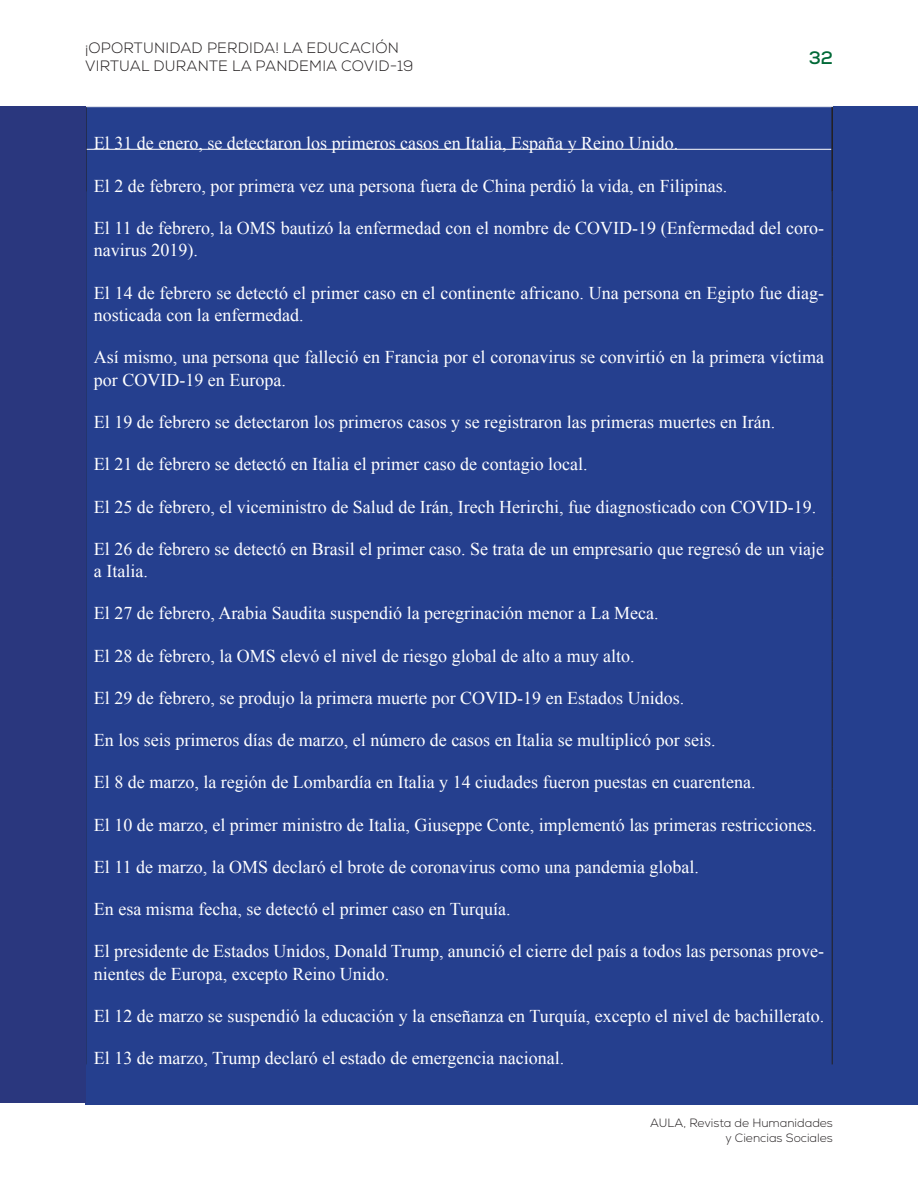
<style>
.page{position:relative;width:918px;height:1188px;background:#fff}
.page>*{position:absolute;margin:0;border:0;box-sizing:border-box;transform-origin:0 0}
.Normal__Web{font:18px/22.5px "Times New Roman";color:#fff}
.t1{font:700 18px "Nexa";color:#006937}
.t2{font:300 15px/18px "Nexa";letter-spacing:.015em;color:#231f20}
.t3{font:300 12px/14.4px "Nexa";color:#231f20;text-align:right}
</style>
<div class="page">
<div style="left:85px;top:106px;width:833px;height:999px;background:#253f8e"></div>
<hr style="left:85px;top:106px;width:748px;height:1px;background:#fff">
<hr style="left:87px;top:149px;width:744px;height:1px;background:#fff">
<hr style="left:85px;top:107px;width:2px;height:42px;background:#231f20">
<hr style="left:831px;top:107px;width:2px;height:42px;background:#231f20">
<hr style="left:85px;top:149px;width:2px;height:43px;background:#231f20">
<hr style="left:831px;top:149px;width:2px;height:43px;background:#231f20">
<hr style="left:85px;top:192px;width:1px;height:64px;background:#231f20">
<hr style="left:832px;top:192px;width:1px;height:64px;background:#231f20">
<hr style="left:85px;top:256px;width:1px;height:65px;background:#231f20">
<hr style="left:832px;top:256px;width:1px;height:65px;background:#231f20">
<hr style="left:85px;top:321px;width:1px;height:65px;background:#231f20">
<hr style="left:832px;top:321px;width:1px;height:65px;background:#231f20">
<hr style="left:85px;top:386px;width:1px;height:42px;background:#231f20">
<hr style="left:832px;top:386px;width:1px;height:42px;background:#231f20">
<hr style="left:85px;top:428px;width:1px;height:42px;background:#231f20">
<hr style="left:832px;top:428px;width:1px;height:42px;background:#231f20">
<hr style="left:85px;top:470px;width:1px;height:43px;background:#231f20">
<hr style="left:832px;top:470px;width:1px;height:43px;background:#231f20">
<hr style="left:85px;top:513px;width:1px;height:64px;background:#231f20">
<hr style="left:832px;top:513px;width:1px;height:64px;background:#231f20">
<hr style="left:85px;top:577px;width:1px;height:42px;background:#231f20">
<hr style="left:832px;top:577px;width:1px;height:42px;background:#231f20">
<hr style="left:85px;top:619px;width:1px;height:43px;background:#231f20">
<hr style="left:832px;top:619px;width:1px;height:43px;background:#231f20">
<hr style="left:85px;top:662px;width:1px;height:42px;background:#231f20">
<hr style="left:832px;top:662px;width:1px;height:42px;background:#231f20">
<hr style="left:85px;top:704px;width:1px;height:42px;background:#231f20">
<hr style="left:832px;top:704px;width:1px;height:42px;background:#231f20">
<hr style="left:85px;top:746px;width:1px;height:42px;background:#231f20">
<hr style="left:832px;top:746px;width:1px;height:42px;background:#231f20">
<hr style="left:85px;top:788px;width:1px;height:43px;background:#231f20">
<hr style="left:832px;top:788px;width:1px;height:43px;background:#231f20">
<hr style="left:85px;top:831px;width:1px;height:42px;background:#231f20">
<hr style="left:832px;top:831px;width:1px;height:42px;background:#231f20">
<hr style="left:85px;top:873px;width:1px;height:42px;background:#231f20">
<hr style="left:832px;top:873px;width:1px;height:42px;background:#231f20">
<hr style="left:85px;top:915px;width:1px;height:65px;background:#231f20">
<hr style="left:832px;top:915px;width:1px;height:65px;background:#231f20">
<hr style="left:85px;top:980px;width:1px;height:42px;background:#231f20">
<hr style="left:832px;top:980px;width:1px;height:42px;background:#231f20">
<hr style="left:85px;top:1022px;width:1px;height:42px;background:#231f20">
<hr style="left:832px;top:1022px;width:1px;height:42px;background:#231f20">
<div style="left:0;top:106px;width:85px;height:997px;background:#2a377e"></div>
<p class="t2" style="left:85px;top:39px;width:330px">¡OPORTUNIDAD PERDIDA! LA EDUCACIÓN<br>VIRTUAL DURANTE LA PANDEMIA COVID-19</p>
<p class="t1" style="left:809px;top:46px;width:26px">32</p>
<p class="Normal__Web" style="left:94px;top:131px;width:586px">El 31 de enero, se detectaron los primeros casos en Italia, España y Reino Unido.</p>
<p class="Normal__Web" style="left:94px;top:174px;width:635px">El 2 de febrero, por primera vez una persona fuera de China perdió la vida, en Filipinas.</p>
<p class="Normal__Web" style="left:94px;top:216px;width:732px">El 11 de febrero, la OMS bautizó la enfermedad con el nombre de COVID-19 (Enfermedad del coro&shy;navirus 2019).</p>
<p class="Normal__Web" style="left:94px;top:281px;width:732px">El 14 de febrero se detectó el primer caso en el continente africano. Una persona en Egipto fue diag&shy;nosticada con la enfermedad.</p>
<p class="Normal__Web" style="left:94px;top:346px;width:732px">Así mismo, una persona que falleció en Francia por el coronavirus se convirtió en la primera víctima por COVID-19 en Europa.</p>
<p class="Normal__Web" style="left:94px;top:410px;width:683px">El 19 de febrero se detectaron los primeros casos y se registraron las primeras muertes en Irán.</p>
<p class="Normal__Web" style="left:94px;top:453px;width:495px">El 21 de febrero se detectó en Italia el primer caso de contagio local.</p>
<p class="Normal__Web" style="left:94px;top:495px;width:724px">El 25 de febrero, el viceministro de Salud de Irán, Irech Herirchi, fue diagnosticado con COVID-19.</p>
<p class="Normal__Web" style="left:94px;top:537px;width:732px">El 26 de febrero se detectó en Brasil el primer caso. Se trata de un empresario que regresó de un viaje a Italia.</p>
<p class="Normal__Web" style="left:94px;top:602px;width:566px">El 27 de febrero, Arabia Saudita suspendió la peregrinación menor a La Meca.</p>
<p class="Normal__Web" style="left:94px;top:644px;width:542px">El 28 de febrero, la OMS elevó el nivel de riesgo global de alto a muy alto.</p>
<p class="Normal__Web" style="left:94px;top:686px;width:592px">El 29 de febrero, se produjo la primera muerte por COVID-19 en Estados Unidos.</p>
<p class="Normal__Web" style="left:94px;top:729px;width:623px">En los seis primeros días de marzo, el número de casos en Italia se multiplicó por seis.</p>
<p class="Normal__Web" style="left:94px;top:771px;width:663px">El 8 de marzo, la región de Lombardía en Italia y 14 ciudades fueron puestas en cuarentena.</p>
<p class="Normal__Web" style="left:94px;top:813px;width:724px">El 10 de marzo, el primer ministro de Italia, Giuseppe Conte, implementó las primeras restricciones.</p>
<p class="Normal__Web" style="left:94px;top:855px;width:607px">El 11 de marzo, la OMS declaró el brote de coronavirus como una pandemia global.</p>
<p class="Normal__Web" style="left:94px;top:898px;width:418px">En esa misma fecha, se detectó el primer caso en Turquía.</p>
<p class="Normal__Web" style="left:94px;top:940px;width:732px">El presidente de Estados Unidos, Donald Trump, anunció el cierre del país a todos las personas prove&shy;nientes de Europa, excepto Reino Unido.</p>
<p class="Normal__Web" style="left:94px;top:1005px;width:732px">El 12 de marzo se suspendió la educación y la enseñanza en Turquía, excepto el nivel de bachillerato.</p>
<p class="Normal__Web" style="left:94px;top:1047px;width:472px">El 13 de marzo, Trump declaró el estado de emergencia nacional.</p>
<p class="t3" style="left:650px;top:1116px;width:184px">AULA, Revista de Humanidades y Ciencias Sociales</p>
</div>
